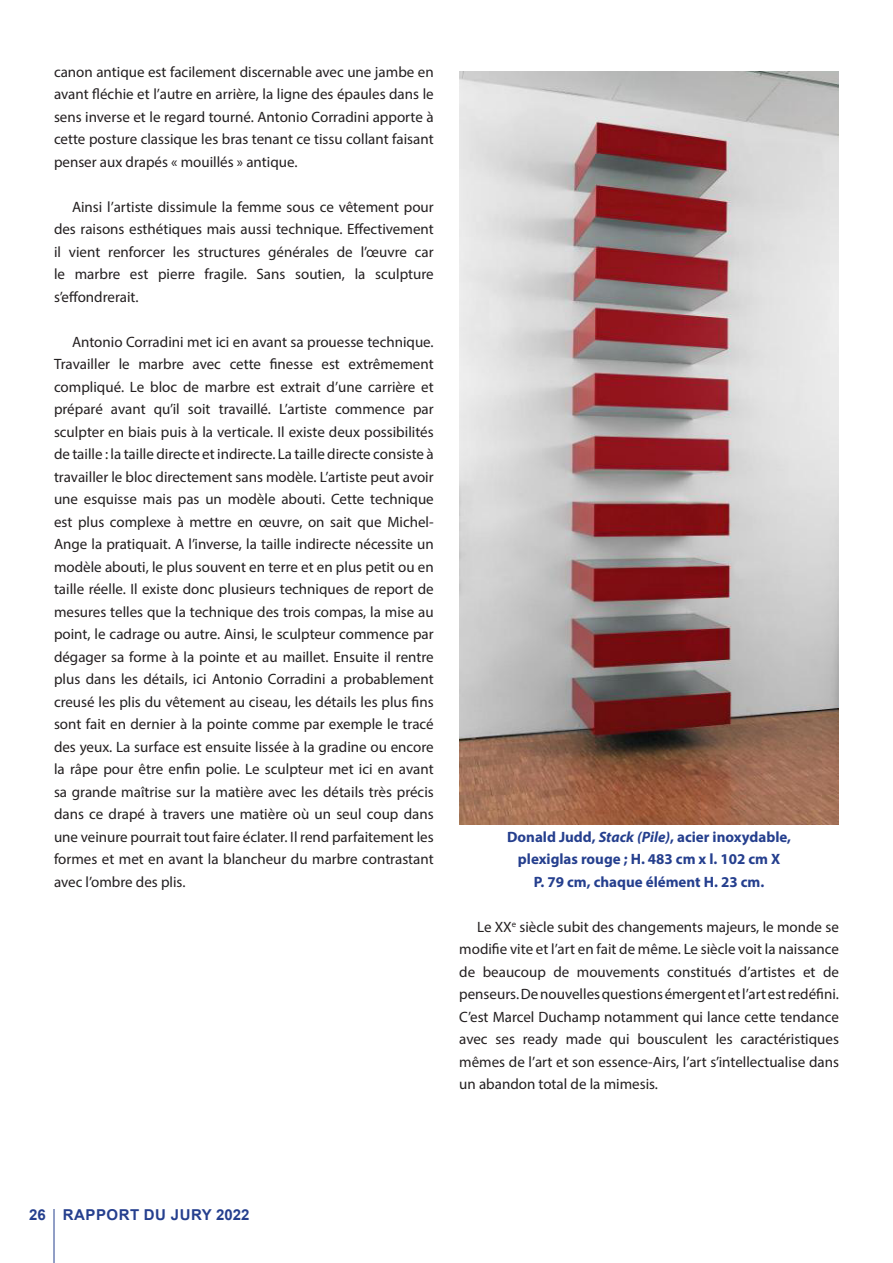
<style>
.page{position:relative;width:893px;height:1263px;background:#fff}
.page>*{position:absolute;margin:0;border:0;box-sizing:border-box;transform-origin:0 0}
.t1{font:15px/22.5px "Myriad Pro";color:#231f20;text-align:justify}
.LEGEND{font:700 15px/22.5px "Myriad Pro";color:#253f8e;text-align:center}
.t2{font:700 15px "Arial";color:#253f8e}
.s1{font-style:italic}
</style>
<div class="page">
<hr style="left:54px;top:1209px;width:1px;height:54px;background:#253f8e">
<img style="left:460px;top:72px;width:378px;height:753px">
<p class="t1" style="left:54px;top:60px;width:381px">canon antique est facilement discernable avec une jambe en avant fléchie et l’autre en arrière, la ligne des épaules dans le sens inverse et le regard tourné. Antonio Corradini apporte à cette posture classique les bras tenant ce tissu collant faisant penser aux drapés « mouillés » antique.</p>
<p class="t1" style="left:54px;top:195px;width:381px;text-indent:18px">Ainsi l’artiste dissimule la femme sous ce vêtement pour des raisons esthétiques mais aussi technique. Effectivement il vient renforcer les structures générales de l’œuvre car le marbre est pierre fragile. Sans soutien, la sculpture s’effondrerait.</p>
<p class="t1" style="left:54px;top:330px;width:381px;text-indent:18px">Antonio Corradini met ici en avant sa prouesse technique.<br>Travailler le marbre avec cette finesse est extrêmement compliqué. Le bloc de marbre est extrait d’une carrière et préparé avant qu’il soit travaillé. L’artiste commence par sculpter en biais puis à la verticale. Il existe deux possibilités de taille : la taille directe et indirecte. La taille directe consiste à travailler le bloc directement sans modèle. L’artiste peut avoir une esquisse mais pas un modèle abouti. Cette technique est plus complexe à mettre en œuvre, on sait que Michel-Ange la pratiquait. A l’inverse, la taille indirecte nécessite un modèle abouti, le plus souvent en terre et en plus petit ou en taille réelle. Il existe donc plusieurs techniques de report de mesures telles que la technique des trois compas, la mise au point, le cadrage ou autre. Ainsi, le sculpteur commence par dégager sa forme à la pointe et au maillet. Ensuite il rentre plus dans les détails, ici Antonio Corradini a probablement creusé les plis du vêtement au ciseau, les détails les plus fins sont fait en dernier à la pointe comme par exemple le tracé des yeux. La surface est ensuite lissée à la gradine ou encore la râpe pour être enfin polie. Le sculpteur met ici en avant sa grande maîtrise sur la matière avec les détails très précis dans ce drapé à travers une matière où un seul coup dans une veinure pourrait tout faire éclater. Il rend parfaitement les formes et met en avant la blancheur du marbre contrastant avec l’ombre des plis.</p>
<p class="LEGEND" style="left:507px;top:825px;width:285px">Donald Judd, <span class="s1">Stack (Pile)</span>, acier inoxydable, plexiglas rouge ; H. 483 cm x l. 102 cm X<br>P. 79 cm, chaque élément H. 23 cm.</p>
<p class="t1" style="left:459px;top:915px;width:381px;text-indent:18px">Le XX<sup>e</sup> siècle subit des changements majeurs, le monde se modifie vite et l’art en fait de même. Le siècle voit la naissance de beaucoup de mouvements constitués d’artistes et de penseurs. De nouvelles questions émergent et l’art est redéfini.<br>C’est Marcel Duchamp notamment qui lance cette tendance avec ses ready made qui bousculent les caractéristiques mêmes de l’art et son essence-Airs, l’art s’intellectualise dans un abandon total de la mimesis.</p>
<p class="t2" style="left:29px;top:1204px;width:57px">26 RAPPORT</p>
<p class="t2" style="left:144px;top:1204px;width:48px">DU JURY</p>
<p class="t2" style="left:216px;top:1204px;width:35px">2022</p>
</div>
